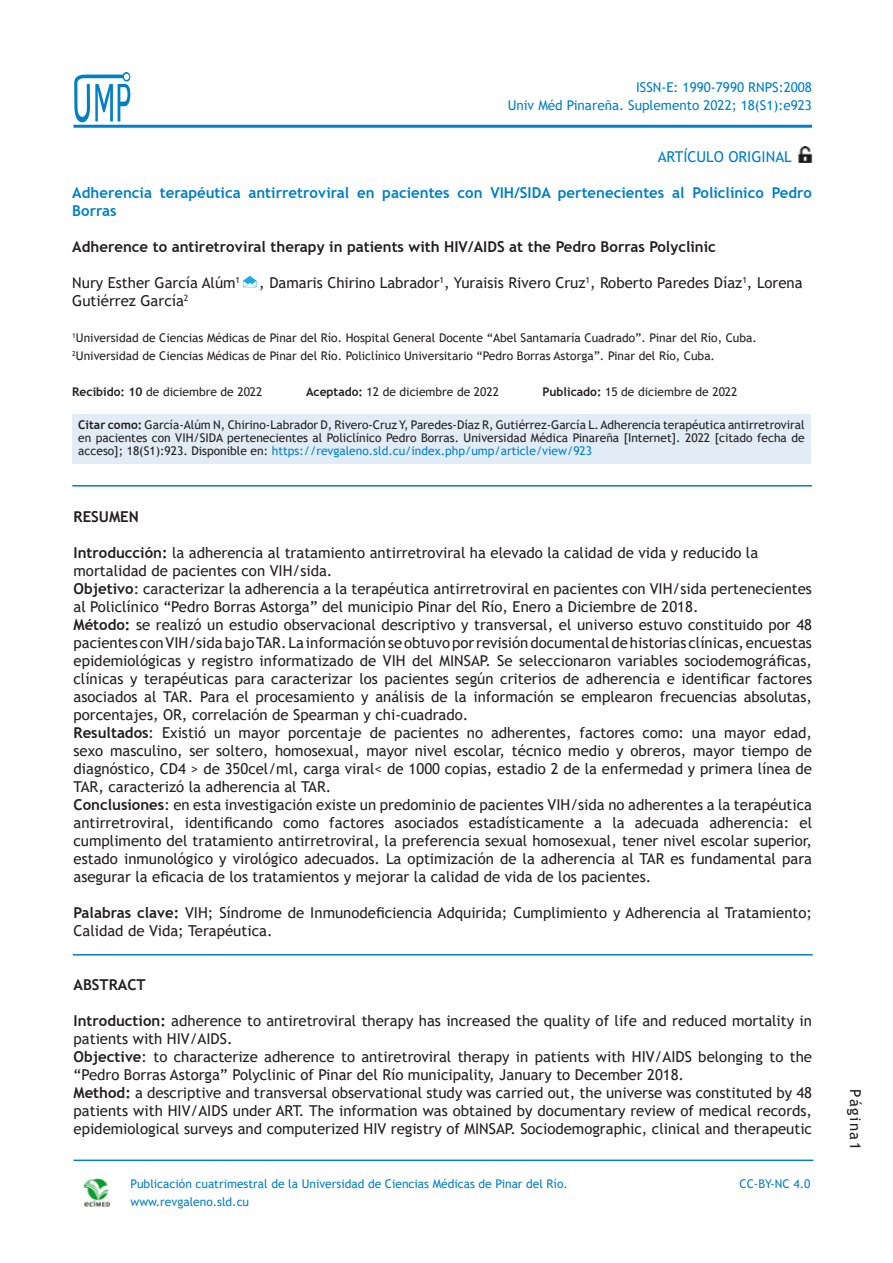
<style>
.page{position:relative;width:893px;height:1263px;background:#fff}
.page>*{position:absolute;margin:0;border:0;box-sizing:border-box;transform-origin:0 0}
.t1{font:15px/18px "Trebuchet MS";color:#231f20}
.t2{font:700 15px/18px "Trebuchet MS";color:#0080c7}
.t3{font:700 15px "Trebuchet MS";color:#231f20}
.t4{font:15px "Trebuchet MS";color:#0080c7}
.t5{font:15px "Trebuchet MS";letter-spacing:.1em;color:#231f20}
.t6{font:13.5px "Trebuchet MS";color:#0080c7}
.t7{font:12px/13.2px "Trebuchet MS";color:#231f20;text-align:justify}
.t8{font:12px "Trebuchet MS";color:#0080c7}
.s1{font-weight:700}
.s2{color:#0080c7}
</style>
<div class="page">
<img style="left:798px;top:146px;width:14px;height:16px">
<hr style="left:74px;top:125px;width:738px;height:3px;background:#0080c7">
<svg style="left:243px;top:276px;width:14px;height:11px"></svg>
<div style="left:72px;top:414px;width:739px;height:50px;background:#e1ecf7"></div>
<hr style="left:72px;top:485px;width:740px;height:1px;background:#0080c7">
<hr style="left:73px;top:954px;width:740px;height:1px;background:#0080c7">
<img style="left:84px;top:1178px;width:26px;height:28px">
<hr style="left:74px;top:1159px;width:739px;height:2px;background:#0080c7">
<svg style="left:74px;top:72px;width:57px;height:51px"></svg>
<p class="t6" style="left:636px;top:78px;width:177px">ISSN-E: 1990-7990 RNPS:2008</p>
<p class="t6" style="left:508px;top:96px;width:306px">Univ Méd Pinareña. Suplemento 2022; 18(S1):e923</p>
<p class="t4" style="left:658px;top:147px;width:136px">ARTÍCULO ORIGINAL</p>
<p class="t2" style="left:72px;top:184px;width:741px">Adherencia terapéutica antirretroviral en pacientes con VIH/SIDA pertenecientes al Policlínico Pedro<br>Borras</p>
<p class="t3" style="left:72px;top:237px;width:645px">Adherence to antiretroviral therapy in patients with HIV/AIDS at the Pedro Borras Polyclinic</p>
<p class="t1" style="left:72px;top:274px;width:169px">Nury Esther García Alúm<sup>1</sup></p>
<p class="t1" style="left:259px;top:274px;width:545px">, Damaris Chirino Labrador<sup>1</sup>, Yuraisis Rivero Cruz<sup>1</sup>, Roberto Paredes Díaz<sup>1</sup>, Lorena</p>
<p class="t1" style="left:72px;top:292px;width:118px">Gutiérrez García<sup>2</sup></p>
<p class="t7" style="left:72px;top:331px;width:686px"><sup>1</sup>Universidad de Ciencias Médicas de Pinar del Río. Hospital General Docente “Abel Santamaría Cuadrado”. Pinar del Río, Cuba.</p>
<p class="t7" style="left:72px;top:349px;width:644px"><sup>2</sup>Universidad de Ciencias Médicas de Pinar del Río. Policlínico Universitario “Pedro Borras Astorga”. Pinar del Río, Cuba.</p>
<p class="t7" style="left:72px;top:385px;width:192px"><span class="s1">Recibido: 10</span> de diciembre de 2022</p>
<p class="t7" style="left:306px;top:385px;width:195px"><span class="s1">Aceptado:</span> 12 de diciembre de 2022</p>
<p class="t7" style="left:542px;top:385px;width:197px"><span class="s1">Publicado:</span> 15 de diciembre de 2022</p>
<p class="t7" style="left:78px;top:418px;width:728px"><span class="s1">Citar como:</span> García-Alúm N, Chirino-Labrador D, Rivero-Cruz Y, Paredes-Díaz R, Gutiérrez-García L. Adherencia terapéutica antirretroviral en pacientes con VIH/SIDA pertenecientes al Policlínico Pedro Borras. Universidad Médica Pinareña [Internet]. 2022 [citado fecha de acceso]; 18(S1):923. Disponible en: <span class="s2">https://revgaleno.sld.cu/index.php/ump/article/view/923</span></p>
<p class="t3" style="left:74px;top:507px;width:67px">RESUMEN</p>
<p class="t1" style="left:74px;top:544px;width:686px"><span class="s1">Introducción:</span> la adherencia al tratamiento antirretroviral ha elevado la calidad de vida y reducido la mortalidad de pacientes con VIH/sida.</p>
<p class="t1" style="left:74px;top:580px;width:740px"><span class="s1">Objetivo</span>: caracterizar la adherencia a la terapéutica antirretroviral en pacientes con VIH/sida pertenecientes al Policlínico “Pedro Borras Astorga” del municipio Pinar del Río, Enero a Diciembre de 2018.</p>
<p class="t1" style="left:74px;top:616px;width:740px;text-align:justify"><span class="s1">Método:</span> se realizó un estudio observacional descriptivo y transversal, el universo estuvo constituido por 48 pacientes con VIH/sida bajo TAR. La información se obtuvo por revisión documental de historias clínicas, encuestas epidemiológicas y registro informatizado de VIH del MINSAP. Se seleccionaron variables sociodemográficas, clínicas y terapéuticas para caracterizar los pacientes según criterios de adherencia e identificar factores asociados al TAR. Para el procesamiento y análisis de la información se emplearon frecuencias absolutas, porcentajes, OR, correlación de Spearman y chi-cuadrado.</p>
<p class="t1" style="left:74px;top:724px;width:740px;text-align:justify"><span class="s1">Resultados</span>: Existió un mayor porcentaje de pacientes no adherentes, factores como: una mayor edad, sexo masculino, ser soltero, homosexual, mayor nivel escolar, técnico medio y obreros, mayor tiempo de diagnóstico, CD4 &gt; de 350cel/ml, carga viral&lt; de 1000 copias, estadio 2 de la enfermedad y primera línea de TAR, caracterizó la adherencia al TAR.</p>
<p class="t1" style="left:74px;top:796px;width:740px;text-align:justify"><span class="s1">Conclusiones</span>: en esta investigación existe un predominio de pacientes VIH/sida no adherentes a la terapéutica antirretroviral, identificando como factores asociados estadísticamente a la adecuada adherencia: el cumplimento del tratamiento antirretroviral, la preferencia sexual homosexual, tener nivel escolar superior, estado inmunológico y virológico adecuados. La optimización de la adherencia al TAR es fundamental para asegurar la eficacia de los tratamientos y mejorar la calidad de vida de los pacientes.</p>
<p class="t1" style="left:74px;top:904px;width:740px"><span class="s1">Palabras clave:</span> VIH; Síndrome de Inmunodeficiencia Adquirida; Cumplimiento y Adherencia al Tratamiento;<br>Calidad de Vida; Terapéutica.</p>
<p class="t3" style="left:74px;top:975px;width:74px">ABSTRACT</p>
<p class="t1" style="left:74px;top:1012px;width:740px"><span class="s1">Introduction:</span> adherence to antiretroviral therapy has increased the quality of life and reduced mortality in patients with HIV/AIDS.</p>
<p class="t1" style="left:74px;top:1048px;width:740px"><span class="s1">Objective</span>: to characterize adherence to antiretroviral therapy in patients with HIV/AIDS belonging to the “Pedro Borras Astorga” Polyclinic of Pinar del Río municipality, January to December 2018.</p>
<p class="t1" style="left:74px;top:1084px;width:740px;text-align:justify"><span class="s1">Method:</span> a descriptive and transversal observational study was carried out, the universe was constituted by 48 patients with HIV/AIDS under ART. The information was obtained by documentary review of medical records, epidemiological surveys and computerized HIV registry of MINSAP. Sociodemographic, clinical and therapeutic</p>
<p class="t8" style="left:130px;top:1176px;width:439px">Publicación cuatrimestral de la Universidad de Ciencias Médicas de Pinar del Río.</p>
<p class="t8" style="left:130px;top:1194px;width:120px">www.revgaleno.sld.cu</p>
<p class="t8" style="left:740px;top:1176px;width:72px">CC-BY-NC 4.0</p>
<p class="t5" style="left:865px;top:1089px;width:62px;rotate:90deg">Página1</p>
</div>
